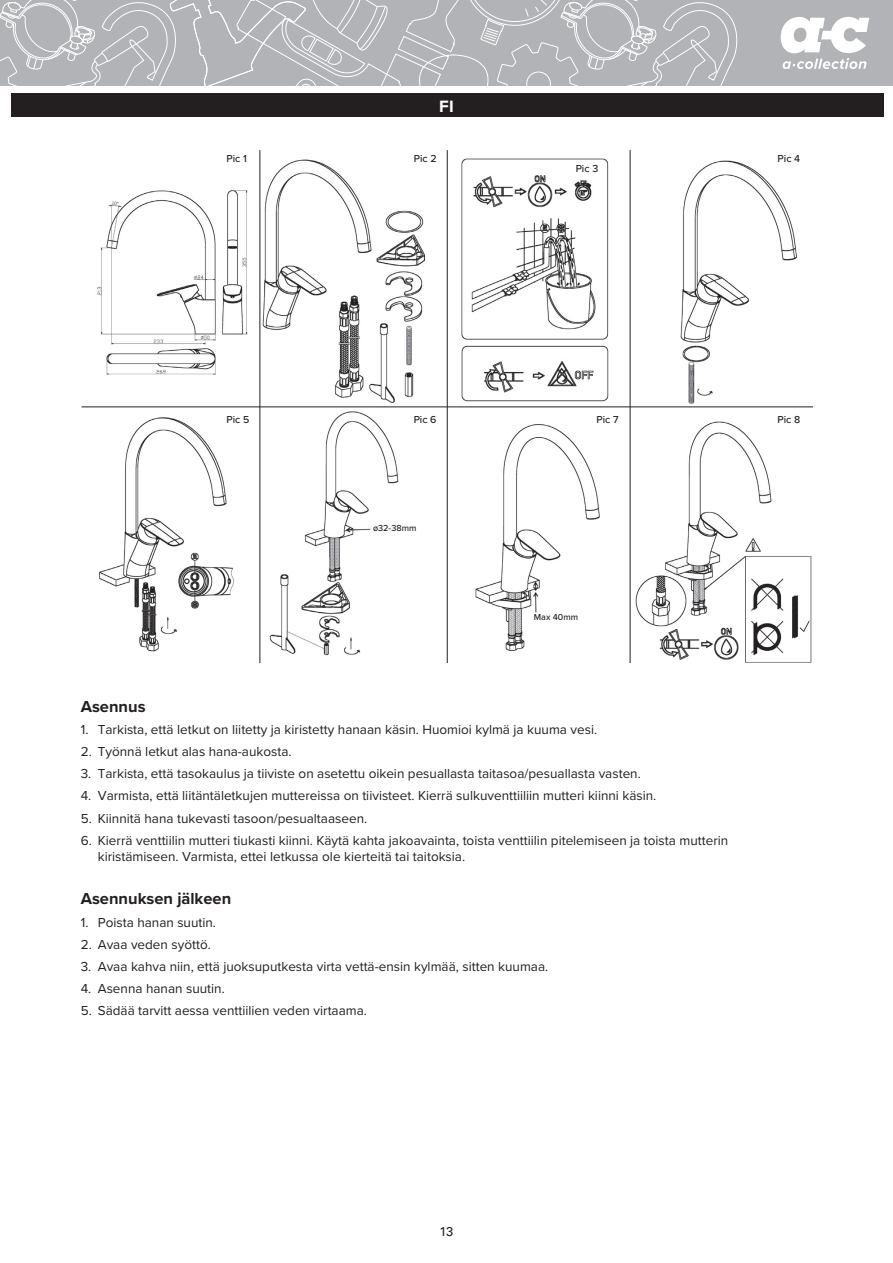
<style>
.page{position:relative;width:893px;height:1263px;background:#fff}
.page>*{position:absolute;margin:0;border:0;box-sizing:border-box;transform-origin:0 0}
.t1{font:700 17.1px "Proxima Nova";color:#fff}
.t2{font:700 16.5px "Proxima Nova";color:#231f20}
.t3{font:13.5px/16.2px "Proxima Nova";color:#231f20}
.t4{font:12.9px "Univers LT Std";color:#231f20}
.t5{font:500 10.5px "Proxima Nova";color:#231f20}
.t6{font:500 9px "Proxima Nova";color:#231f20}
</style>
<div class="page">
<div style="left:0;top:0;width:893px;height:85px;background:#b2b3b7"></div>
<svg style="left:0;top:0;width:738px;height:85px"></svg>
<svg style="left:781px;top:17px;width:88px;height:52px"></svg>
<div style="left:11px;top:93px;width:873px;height:24px;background:#231f20"></div>
<img style="left:82px;top:150px;width:731px;height:513px">
<hr style="left:82px;top:407px;width:731px;height:1px;background:#231f20">
<hr style="left:260px;top:150px;width:1px;height:513px;background:#231f20">
<hr style="left:447px;top:150px;width:1px;height:513px;background:#231f20">
<hr style="left:630px;top:150px;width:1px;height:513px;background:#231f20">
<p class="t1" style="left:439px;top:93px;width:16px">FI</p>
<p class="t5" style="left:226px;top:151px;width:22px">Pic 1</p>
<p class="t5" style="left:414px;top:151px;width:24px">Pic 2</p>
<p class="t5" style="left:576px;top:161px;width:24px">Pic 3</p>
<p class="t5" style="left:778px;top:151px;width:24px">Pic 4</p>
<p class="t5" style="left:226px;top:411px;width:24px">Pic 5</p>
<p class="t5" style="left:414px;top:411px;width:24px">Pic 6</p>
<p class="t5" style="left:596px;top:411px;width:24px">Pic 7</p>
<p class="t5" style="left:777px;top:411px;width:24px">Pic 8</p>
<p class="t6" style="left:373px;top:521px;width:45px">ø32-38mm</p>
<p class="t6" style="left:534px;top:611px;width:46px">Max 40mm</p>
<p class="t2" style="left:81px;top:694px;width:66px">Asennus</p>
<p class="t3" style="left:81px;top:720px;width:518px">1. Tarkista, että letkut on liitetty ja kiristetty hanaan käsin. Huomioi kylmä ja kuuma vesi.</p>
<p class="t3" style="left:81px;top:743px;width:212px">2. Työnnä letkut alas hana-aukosta.</p>
<p class="t3" style="left:81px;top:765px;width:561px">3. Tarkista, että tasokaulus ja tiiviste on asetettu oikein pesuallasta taitasoa/pesuallasta vasten.</p>
<p class="t3" style="left:81px;top:787px;width:577px">4. Varmista, että liitäntäletkujen muttereissa on tiivisteet. Kierrä sulkuventtiiliin mutteri kiinni käsin.</p>
<p class="t3" style="left:81px;top:809px;width:288px">5. Kiinnitä hana tukevasti tasoon/pesualtaaseen.</p>
<p class="t3" style="left:98px;top:831px;width:632px;text-indent:-17px">6. Kierrä venttiilin mutteri tiukasti kiinni. Käytä kahta jakoavainta, toista venttiilin pitelemiseen ja toista mutterin kiristämiseen. Varmista, ettei letkussa ole kierteitä tai taitoksia.</p>
<p class="t2" style="left:81px;top:887px;width:152px">Asennuksen jälkeen</p>
<p class="t3" style="left:81px;top:913px;width:137px">1. Poista hanan suutin.</p>
<p class="t3" style="left:81px;top:936px;width:132px">2. Avaa veden syöttö.</p>
<p class="t3" style="left:81px;top:958px;width:469px">3. Avaa kahva niin, että juoksuputkesta virta vettä-ensin kylmää, sitten kuumaa.</p>
<p class="t3" style="left:81px;top:980px;width:145px">4. Asenna hanan suutin.</p>
<p class="t3" style="left:81px;top:1002px;width:288px">5. Sädää tarvitt aessa venttiilien veden virtaama.</p>
<p class="t4" style="left:439px;top:1224px;width:15px">13</p>
</div>
